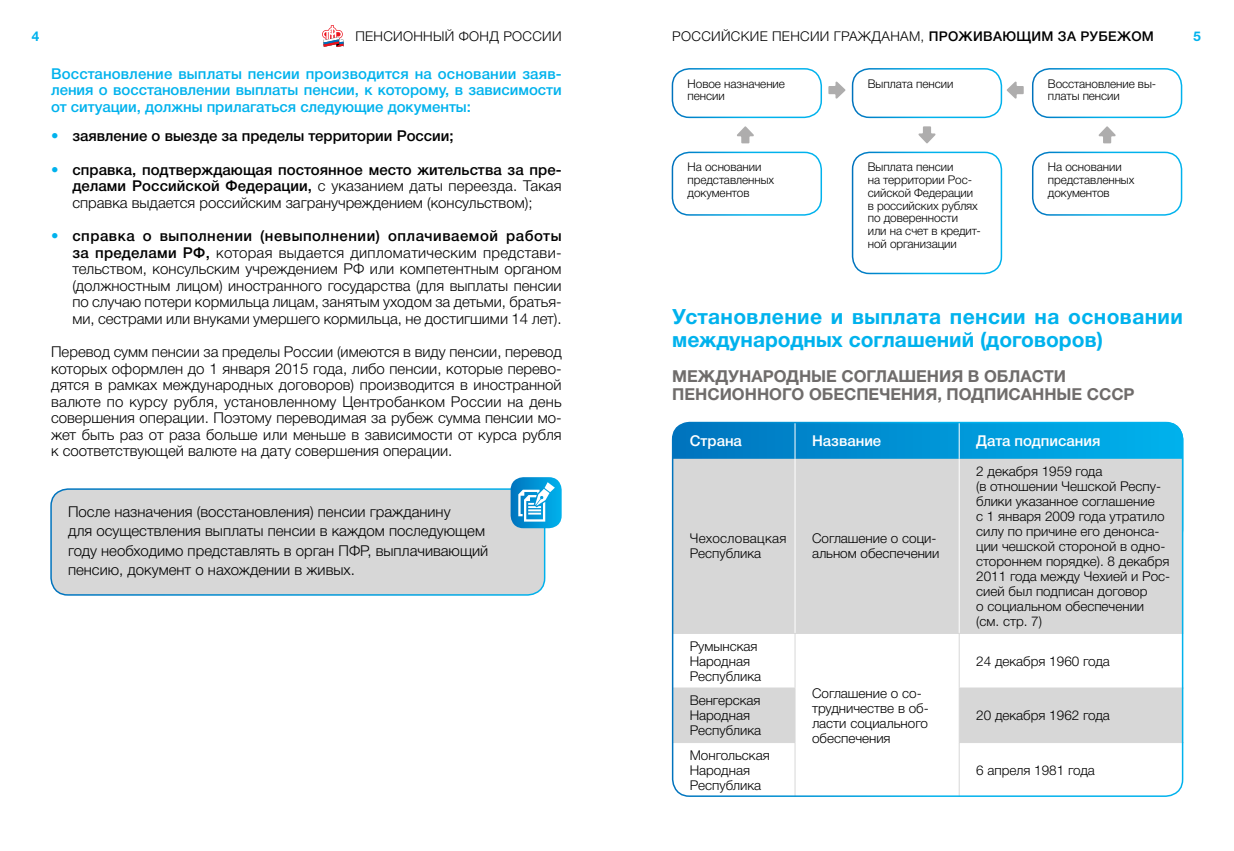
<style>
.page{position:relative;width:1234px;height:851px;background:#fff}
.page>*{position:absolute;margin:0;border:0;box-sizing:border-box;transform-origin:0 0}
.t1{font:700 21px/22.5px "Helvetica Neue Cyr";color:#00b2ed}
.t2{font:700 16.5px/18px "Helvetica Neue Cyr";color:#6f6c6b}
.t3{font:300 15px/16.5px "Helvetica Neue Cyr";color:#000;text-align:justify}
.t4{font:500 15px/16.5px "Helvetica Neue Cyr";color:#00b2ed;text-align:justify}
.t5{font:500 15px "Helvetica Neue Cyr";color:#000}
.t6{font:500 15px "Helvetica Neue Cyr";color:#fff}
.t7{font:300 13.5px/15px "Helvetica Neue Cyr";color:#000}
.t8{font:300 13.5px "Helvetica Neue Cyr";letter-spacing:.025em;color:#000}
.t9{font:700 13.5px "Helvetica Neue Cyr";color:#00b2ed}
.t10{font:300 12px/12.8px "Helvetica Neue Cyr";letter-spacing:-.005em;color:#000}
.s1{font-weight:500}
.s2{font-weight:300;color:#00b2ed}
.s3{color:#00b2ed}
</style>
<div class="page">
<div style="left:671px;top:68px;width:150px;height:50px;border:2px solid #fff;border-radius:17px"></div>
<div style="left:671px;top:152px;width:150px;height:64px;border:2px solid #fff;border-radius:17px"></div>
<div style="left:851px;top:68px;width:150px;height:50px;border:2px solid #fff;border-radius:17px"></div>
<div style="left:851px;top:152px;width:150px;height:122px;border:2px solid #fff;border-radius:17px"></div>
<div style="left:1031px;top:68px;width:150px;height:50px;border:2px solid #fff;border-radius:17px"></div>
<div style="left:1031px;top:152px;width:150px;height:64px;border:2px solid #fff;border-radius:17px"></div>
<svg style="left:828px;top:81px;width:17px;height:18px"></svg>
<svg style="left:918px;top:126px;width:17px;height:17px"></svg>
<svg style="left:1098px;top:126px;width:17px;height:17px"></svg>
<svg style="left:737px;top:126px;width:17px;height:17px"></svg>
<svg style="left:1006px;top:81px;width:17px;height:18px"></svg>
<div style="left:672px;top:422px;width:510px;height:123px;background:linear-gradient(to right,#0074be,#00b3ed);border-radius:17px"></div>
<div style="left:674px;top:458px;width:505px;height:175px;background:#d7d7d7"></div>
<svg style="left:674px;top:688px;width:505px;height:54px"></svg>
<hr style="left:794px;top:422px;width:1px;height:36px;background:#fff">
<hr style="left:958px;top:422px;width:1px;height:36px;background:#fff">
<hr style="left:794px;top:458px;width:1px;height:175px;background:#fff">
<hr style="left:958px;top:458px;width:1px;height:175px;background:#fff">
<hr style="left:794px;top:688px;width:1px;height:54px;background:#d7d7d7">
<hr style="left:672px;top:633px;width:286px;height:1px;background:#d7d7d7">
<hr style="left:794px;top:633px;width:1px;height:54px;background:#d7d7d7">
<hr style="left:958px;top:633px;width:224px;height:1px;background:#d7d7d7">
<hr style="left:958px;top:633px;width:1px;height:54px;background:#d7d7d7">
<hr style="left:672px;top:687px;width:123px;height:1px;background:#d7d7d7">
<hr style="left:958px;top:687px;width:225px;height:1px;background:#d7d7d7">
<hr style="left:958px;top:688px;width:1px;height:54px;background:#d7d7d7">
<hr style="left:672px;top:742px;width:123px;height:1px;background:#d7d7d7">
<hr style="left:794px;top:742px;width:1px;height:54px;background:#d7d7d7">
<hr style="left:958px;top:742px;width:225px;height:1px;background:#d7d7d7">
<hr style="left:958px;top:742px;width:1px;height:54px;background:#d7d7d7">
<div style="left:671px;top:422px;width:511px;height:374px;border:2px solid #fff;border-radius:17px"></div>
<svg style="left:322px;top:25px;width:21px;height:22px"></svg>
<div style="left:51px;top:489px;width:493px;height:106px;background:#d7d7d7;border-radius:17px"></div>
<div style="left:50px;top:488px;width:495px;height:107px;border:2px solid #fff;border-radius:17px"></div>
<svg style="left:510px;top:477px;width:51px;height:51px"></svg>
<svg style="left:518px;top:482px;width:36px;height:39px"></svg>
<p class="t9" style="left:32px;top:31px;width:9px">4</p>
<p class="t8" style="left:355px;top:31px;width:208px">ПЕНСИОННЫЙ ФОНД РОССИИ</p>
<p class="t8" style="left:672px;top:31px;width:483px">РОССИЙСКИЕ ПЕНСИИ ГРАЖДАНАМ, <span class="s1">ПРОЖИВАЮЩИМ ЗА РУБЕЖОМ</span></p>
<p class="t9" style="left:1193px;top:31px;width:9px">5</p>
<p class="t4" style="left:51px;top:67px;width:512px">Восстановление выплаты пенсии производится на основании заяв&shy;ления о восстановлении выплаты пенсии, к которому, в зависимости от ситуации, должны прилагаться следующие документы:</p>
<p class="t5" style="left:51px;top:130px;width:404px"><span class="s2">•</span> заявление о выезде за пределы территории России;</p>
<p class="t3" style="left:72px;top:163px;width:490px;text-indent:-21px"><span class="s3">•</span> <span class="s1">справка, подтверждающая постоянное место жительства за пре&shy;делами Российской Федерации,</span> с указанием даты переезда. Такая справка выдается российским загранучреждением (консульством);</p>
<p class="t3" style="left:72px;top:229px;width:491px;text-indent:-21px"><span class="s3">•</span> <span class="s1">справка о выполнении (невыполнении) оплачиваемой работы за пределами РФ,</span> которая выдается дипломатическим представи&shy;тельством, консульским учреждением РФ или компетентным органом (должностным лицом) иностранного государства (для выплаты пенсии по случаю потери кормильца лицам, занятым уходом за детьми, братья&shy;ми, сестрами или внуками умершего кормильца, не достигшими 14 лет).</p>
<p class="t3" style="left:51px;top:345px;width:512px">Перевод сумм пенсии за пределы России (имеются в виду пенсии, перевод которых оформлен до 1 января 2015 года, либо пенсии, которые перево&shy;дятся в рамках международных договоров) производится в иностранной валюте по курсу рубля, установленному Центробанком России на день совершения операции. Поэтому переводимая за рубеж сумма пенсии мо&shy;жет быть раз от раза больше или меньше в зависимости от курса рубля к соответствующей валюте на дату совершения операции.</p>
<p class="t3" style="left:68px;top:503px;width:421px;line-height:19.5px;text-align:left">После назначения (восстановления) пенсии гражданину<br>для осуществления выплаты пенсии в каждом последующем году необходимо представлять в орган ПФР, выплачивающий пенсию, документ о нахождении в живых.</p>
<p class="t10" style="left:687px;top:78px;width:99px">Новое назначение пенсии</p>
<p class="t10" style="left:687px;top:162px;width:88px">На основании представленных документов</p>
<p class="t10" style="left:867px;top:78px;width:87px">Выплата пенсии</p>
<p class="t10" style="left:867px;top:162px;width:114px">Выплата пенсии<br>на территории Рос&shy;сийской Федерации в российских рублях по доверенности<br>или на счет в кредит&shy;ной организации</p>
<p class="t10" style="left:1047px;top:78px;width:110px">Восстановление вы&shy;платы пенсии</p>
<p class="t10" style="left:1047px;top:162px;width:88px">На основании представленных документов</p>
<h1 class="t1" style="left:672px;top:308px;width:512px">Установление и выплата пенсии на основании международных соглашений (договоров)</h1>
<p class="t2" style="left:672px;top:368px;width:463px">МЕЖДУНАРОДНЫЕ СОГЛАШЕНИЯ В ОБЛАСТИ<br>ПЕНСИОННОГО ОБЕСПЕЧЕНИЯ, ПОДПИСАННЫЕ СССР</p>
<p class="t6" style="left:689px;top:435px;width:54px">Страна</p>
<p class="t6" style="left:811px;top:435px;width:71px">Название</p>
<p class="t6" style="left:975px;top:435px;width:126px">Дата подписания</p>
<p class="t7" style="left:689px;top:532px;width:98px">Чехословацкая<br>Республика</p>
<p class="t7" style="left:811px;top:532px;width:129px">Соглашение о соци&shy;альном обеспечении</p>
<p class="t7" style="left:689px;top:639px;width:73px">Румынская<br>Народная<br>Республика</p>
<p class="t7" style="left:689px;top:694px;width:73px">Венгерская<br>Народная<br>Республика</p>
<p class="t7" style="left:689px;top:748px;width:82px">Монгольская<br>Народная<br>Республика</p>
<p class="t7" style="left:811px;top:686px;width:118px">Соглашение о со&shy;трудничестве в об&shy;ласти социального обеспечения</p>
<p class="t7" style="left:975px;top:465px;width:195px">2 декабря 1959 года<br>(в отношении Чешской Респу&shy;блики указанное соглашение<br>с 1 января 2009 года утратило силу по причине его денонса&shy;ции чешской стороной в одно&shy;стороннем порядке). 8 декабря<br>2011 года между Чехией и Рос&shy;сией был подписан договор<br>о социальном обеспечении (см. стр. 7)</p>
<p class="t7" style="left:975px;top:654px;width:135px">24 декабря 1960 года</p>
<p class="t7" style="left:975px;top:709px;width:135px">20 декабря 1962 года</p>
<p class="t7" style="left:975px;top:763px;width:120px">6 апреля 1981 года</p>
</div>
